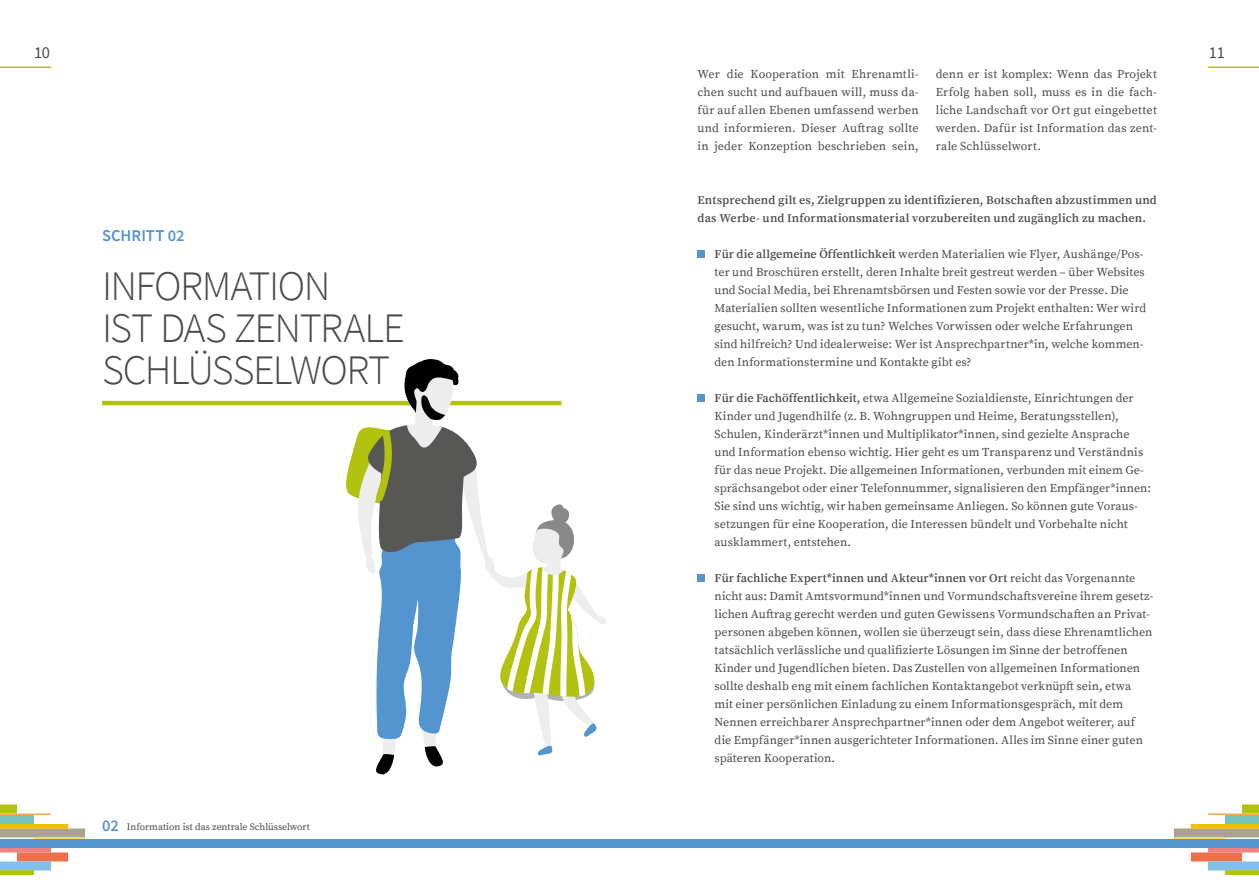
<style>
.page{position:relative;width:1259px;height:893px;background:#fff}
.page>*{position:absolute;margin:0;border:0;box-sizing:border-box;transform-origin:0 0}
.t1{font:300 42px/42px "Source Sans Pro";letter-spacing:-.035em;color:#4a4a49}
.t2{font:600 16.5px "Source Sans Pro";color:#5495d0}
.t3{font:16.5px "Source Sans Pro";color:#4a4a49}
.t4{font:12px/18px "Source Serif Pro";letter-spacing:.005em;color:#4a4a49}
.t5{font:600 12px/18px "Source Serif Pro";letter-spacing:.01em;color:#4a4a49}
.t6{font:9.75px "Source Serif Pro";color:#4a4a49}
.s1{font-family:"Source Sans Pro";font-weight:600;font-size:16.5px;color:#5495d0}
.s2{font-weight:600}
</style>
<div class="page">
<div style="left:0;top:839px;width:1259px;height:9px;background:#5495d0"></div>
<div style="left:697px;top:250px;width:8px;height:8px;background:#5495d0"></div>
<div style="left:697px;top:394px;width:8px;height:8px;background:#5495d0"></div>
<div style="left:697px;top:574px;width:8px;height:8px;background:#5495d0"></div>
<hr style="left:102px;top:401px;width:459px;height:4px;background:#b3c10f">
<svg style="left:345px;top:359px;width:261px;height:416px"></svg>
<hr style="left:0;top:67px;width:51px;height:1px;background:#b3c10f">
<hr style="left:1208px;top:67px;width:51px;height:1px;background:#b3c10f">
<div style="left:0;top:804px;width:17px;height:9px;background:#b3c10f"></div>
<div style="left:0;top:828px;width:85px;height:9px;background:#aaa38e"></div>
<div style="left:17px;top:852px;width:51px;height:9px;background:#ee704a"></div>
<div style="left:0;top:861px;width:51px;height:9px;background:#84bfe9"></div>
<div style="left:0;top:815px;width:34px;height:9px;background:#76c5bd"></div>
<hr style="left:0;top:824px;width:68px;height:4px;background:#f4be00">
<hr style="left:0;top:848px;width:51px;height:4px;background:#ef8080">
<div style="left:0;top:870px;width:34px;height:5px;background:#b3c10f"></div>
<hr style="left:34px;top:837px;width:51px;height:2px;background:#ffdb54">
<hr style="left:0;top:813px;width:51px;height:2px;background:#f7a852">
<div style="left:1242px;top:804px;width:17px;height:9px;background:#b3c10f"></div>
<div style="left:1174px;top:828px;width:85px;height:9px;background:#aaa38e"></div>
<div style="left:1191px;top:852px;width:51px;height:9px;background:#ee704a"></div>
<div style="left:1208px;top:861px;width:51px;height:9px;background:#84bfe9"></div>
<div style="left:1225px;top:815px;width:34px;height:9px;background:#76c5bd"></div>
<hr style="left:1191px;top:824px;width:68px;height:4px;background:#f4be00">
<hr style="left:1208px;top:848px;width:51px;height:4px;background:#ef8080">
<div style="left:1225px;top:870px;width:34px;height:5px;background:#b3c10f"></div>
<hr style="left:1174px;top:837px;width:51px;height:2px;background:#ffdb54">
<hr style="left:1208px;top:813px;width:51px;height:2px;background:#f7a852">
<h2 class="t3" style="left:34px;top:42px;width:17px">10</h2>
<h2 class="t3" style="left:1209px;top:42px;width:18px">11</h2>
<h2 class="t2" style="left:102px;top:225px;width:84px">SCHRITT 02</h2>
<h1 class="t1" style="left:102px;top:265px;width:304px">INFORMATION<br>IST DAS ZENTRALE<br>SCHLÜSSELWORT</h1>
<p class="t6" style="left:102px;top:821px;width:209px"><span class="s1">02</span> Information ist das zentrale Schlüsselwort</p>
<p class="t4" style="left:697px;top:65px;width:223px;text-align:justify">Wer die Kooperation mit Ehrenamtli&shy;chen sucht und aufbauen will, muss da&shy;für auf allen Ebenen umfassend werben und informieren. Dieser Auftrag sollte in jeder Konzeption beschrieben sein,</p>
<p class="t4" style="left:935px;top:65px;width:223px;text-align:justify">denn er ist komplex: Wenn das Projekt Erfolg haben soll, muss es in die fach&shy;liche Landschaft vor Ort gut eingebettet werden. Dafür ist Information das zent&shy;rale Schlüsselwort.</p>
<p class="t5" style="left:697px;top:191px;width:461px">Entsprechend gilt es, Zielgruppen zu identifizieren, Botschaften abzustimmen und das Werbe- und Informationsmaterial vorzubereiten und zugänglich zu machen.</p>
<p class="t4" style="left:714px;top:245px;width:433px"><span class="s2">Für die allgemeine Öffentlichkeit</span> werden Materialien wie Flyer, Aushänge/Pos&shy;ter und Broschüren erstellt, deren Inhalte breit gestreut werden – über Websites und Social Media, bei Ehrenamtsbörsen und Festen sowie vor der Presse. Die Materialien sollten wesentliche Informationen zum Projekt enthalten: Wer wird gesucht, warum, was ist zu tun? Welches Vorwissen oder welche Erfahrungen sind hilfreich? Und idealerweise: Wer ist Ansprechpartner*in, welche kommen&shy;den Informationstermine und Kontakte gibt es?</p>
<p class="t4" style="left:714px;top:389px;width:438px"><span class="s2">Für die Fachöffentlichkeit,</span> etwa Allgemeine Sozialdienste, Einrichtungen der Kinder und Jugendhilfe (z. B. Wohngruppen und Heime, Beratungsstellen), Schulen, Kinderärzt*innen und Multiplikator*innen, sind gezielte Ansprache und Information ebenso wichtig. Hier geht es um Transparenz und Verständnis für das neue Projekt. Die allgemeinen Informationen, verbunden mit einem Ge&shy;sprächsangebot oder einer Telefonnummer, signalisieren den Empfänger*innen:<br>Sie sind uns wichtig, wir haben gemeinsame Anliegen. So können gute Voraus&shy;setzungen für eine Kooperation, die Interessen bündelt und Vorbehalte nicht ausklammert, entstehen.</p>
<p class="t4" style="left:714px;top:569px;width:440px"><span class="s2">Für fachliche Expert*innen und Akteur*innen vor Ort</span> reicht das Vorgenannte nicht aus: Damit Amtsvormund*innen und Vormundschaftsvereine ihrem gesetz&shy;lichen Auftrag gerecht werden und guten Gewissens Vormundschaften an Privat&shy;personen abgeben können, wollen sie überzeugt sein, dass diese Ehrenamtlichen tatsächlich verlässliche und qualifizierte Lösungen im Sinne der betroffenen Kinder und Jugendlichen bieten. Das Zustellen von allgemeinen Informationen sollte deshalb eng mit einem fachlichen Kontaktangebot verknüpft sein, etwa<br>mit einer persönlichen Einladung zu einem Informationsgespräch, mit dem Nennen erreichbarer Ansprechpartner*innen oder dem Angebot weiterer, auf die Empfänger*innen ausgerichteter Informationen. Alles im Sinne einer guten späteren Kooperation.</p>
</div>
